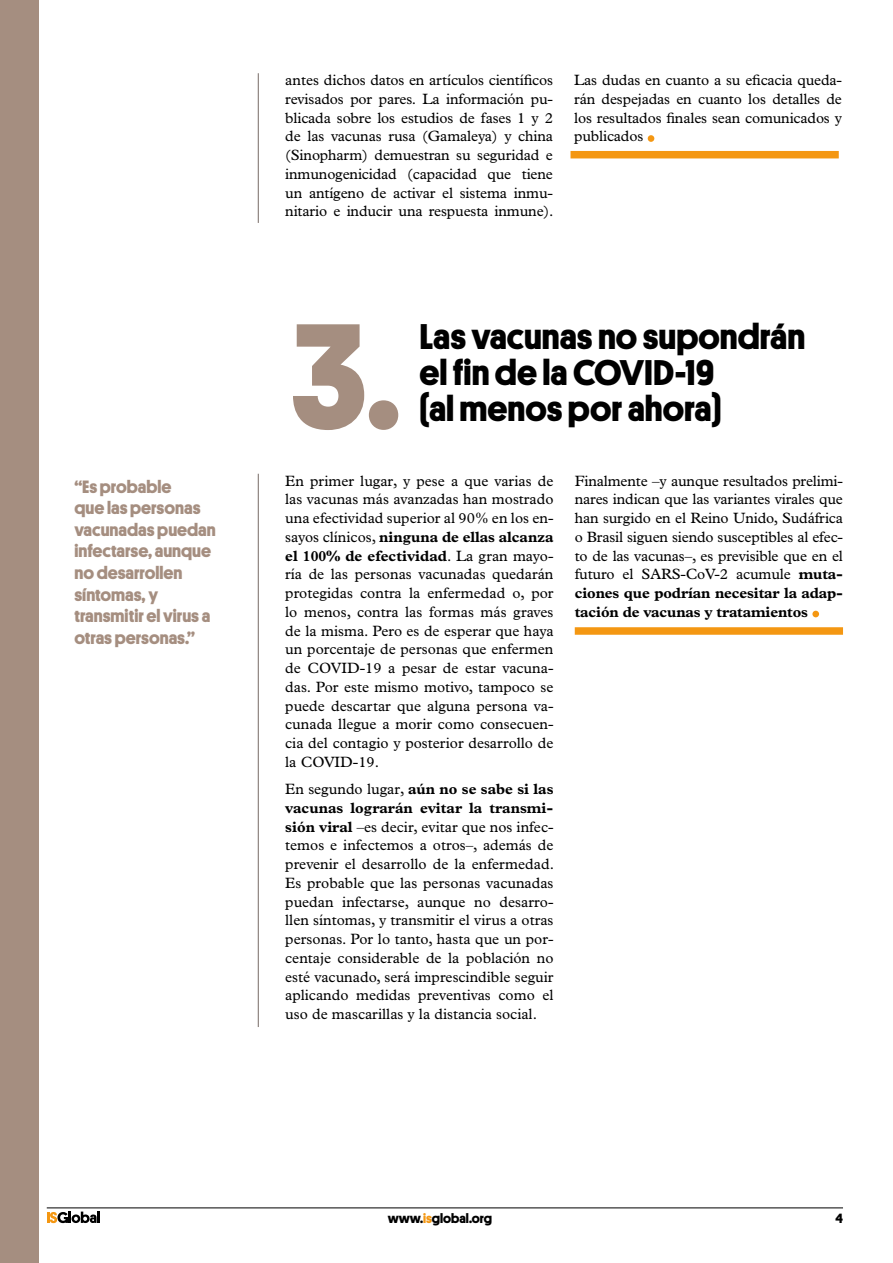
<style>
.page{position:relative;width:893px;height:1263px;background:#fff}
.page>*{position:absolute;margin:0;border:0;box-sizing:border-box;transform-origin:0 0}
.t1{font:700 150px "Platform";color:#a58e80}
.t2{font:54px "Plantin";color:#f49712}
.t3{font:700 36px/36px "Platform";color:#000}
.t4{font:700 18px/21.6px "Platform";color:#a58e80}
.t5{font:15px/18.8px "Plantin";letter-spacing:-.01em;color:#000;text-align:justify}
.t6{font:700 13.5px "Platform";color:#000}
.s1{font-weight:700}
.s2{color:#f49712}
</style>
<div class="page">
<svg style="left:47px;top:1211px;width:53px;height:12px"></svg>
<hr style="left:47px;top:1207px;width:796px;height:1px;background:#000">
<div style="left:0;top:0;width:38px;height:1263px;background:#a58e80"></div>
<hr style="left:258px;top:73px;width:1px;height:150px;background:#867b77">
<div style="left:570px;top:151px;width:269px;height:7px;background:#f49712"></div>
<div style="left:575px;top:627px;width:268px;height:8px;background:#f49712"></div>
<hr style="left:258px;top:474px;width:1px;height:553px;background:#867b77">
<p class="t4" style="left:74px;top:474px;width:143px">“Es probable<br>que las personas vacunadas puedan infectarse, aunque no desarrollen síntomas, y transmitir el virus a otras personas.”</p>
<p class="t5" style="left:285px;top:70px;width:270px">antes dichos datos en artículos científicos revisados por pares. La información pu&shy;blicada sobre los estudios de fases 1 y 2 de las vacunas rusa (Gamaleya) y china (Sinopharm) demuestran su seguridad e inmunogenicidad (capacidad que tiene un antígeno de activar el sistema inmu&shy;nitario e inducir una respuesta inmune).</p>
<p class="t5" style="left:574px;top:70px;width:269px">Las dudas en cuanto a su eficacia queda&shy;rán despejadas en cuanto los detalles de los resultados finales sean comunicados y publicados</p>
<h2 class="t2" style="left:643px;top:92px;width:17px">.</h2>
<h1 class="t1" style="left:291px;top:266px;width:111px">3.</h1>
<h3 class="t3" style="left:419px;top:316px;width:387px">Las vacunas no supondrán el fin de la COVID-19<br>(al menos por ahora)</h3>
<p class="t5" style="left:285px;top:471px;width:270px">En primer lugar, y pese a que varias de las vacunas más avanzadas han mostrado una efectividad superior al 90% en los en&shy;sayos clínicos, <span class="s1">ninguna de ellas alcanza el 100% de efectividad</span>. La gran mayo&shy;ría de las personas vacunadas quedarán protegidas contra la enfermedad o, por lo menos, contra las formas más graves de la misma. Pero es de esperar que haya un porcentaje de personas que enfermen de COVID-19 a pesar de estar vacuna&shy;das. Por este mismo motivo, tampoco se puede descartar que alguna persona va&shy;cunada llegue a morir como consecuen&shy;cia del contagio y posterior desarrollo de la COVID-19.</p>
<p class="t5" style="left:285px;top:779px;width:270px">En segundo lugar, <span class="s1">aún no se sabe si las vacunas lograrán evitar la transmi&shy;sión viral</span> –es decir, evitar que nos infec&shy;temos e infectemos a otros–, además de prevenir el desarrollo de la enfermedad.<br>Es probable que las personas vacunadas puedan infectarse, aunque no desarro&shy;llen síntomas, y transmitir el virus a otras personas. Por lo tanto, hasta que un por&shy;centaje considerable de la población no esté vacunado, será imprescindible seguir aplicando medidas preventivas como el uso de mascarillas y la distancia social.</p>
<p class="t5" style="left:575px;top:471px;width:270px">Finalmente –y aunque resultados prelimi&shy;nares indican que las variantes virales que han surgido en el Reino Unido, Sudáfrica o Brasil siguen siendo susceptibles al efec&shy;to de las vacunas–, es previsible que en el futuro el SARS-CoV-2 acumule <span class="s1">muta&shy;ciones que podrían necesitar la adap&shy;tación de vacunas y tratamientos</span></p>
<h2 class="t2" style="left:808px;top:568px;width:17px">.</h2>
<p class="t6" style="left:388px;top:1208px;width:106px">www.<span class="s2">is</span>global.org</p>
<p class="t6" style="left:835px;top:1208px;width:9px">4</p>
</div>
